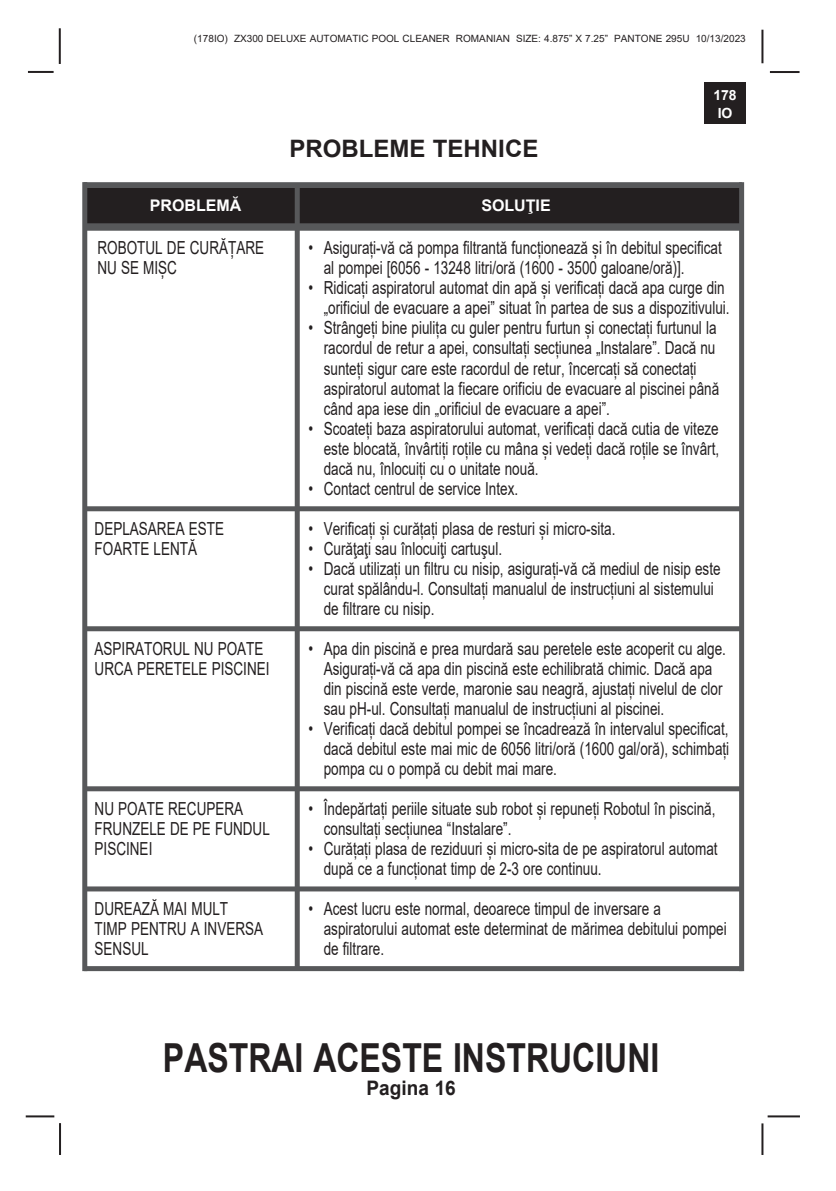
<style>
.page{position:relative;width:836px;height:1191px;background:#fff}
.page>*{position:absolute;margin:0;border:0;box-sizing:border-box;transform-origin:0 0}
.t1{font:700 40px "Arial";color:#231f20;scale:.8 1}
.t2{font:700 24px "Arial";color:#231f20}
.t3{font:700 20px "Arial";color:#231f20;scale:.95 1}
.headline{font:18px/20px "Arial";color:#231f20;scale:.75 1}
.t4{font:700 16px "Arial";color:#fff}
.t5{font:700 14px/18px "Arial";color:#fff;text-align:center}
.t6{font:10px "Arial";color:#231f20}
</style>
<div class="page">
<hr style="left:767px;top:1115px;width:32px;height:2px;background:#231f20">
<hr style="left:769px;top:71px;width:30px;height:2px;background:#231f20">
<hr style="left:761px;top:30px;width:2px;height:33px;background:#231f20">
<hr style="left:761px;top:1123px;width:2px;height:32px;background:#231f20">
<hr style="left:28px;top:71px;width:26px;height:2px;background:#231f20">
<hr style="left:59px;top:28px;width:2px;height:36px;background:#231f20">
<hr style="left:59px;top:1123px;width:2px;height:32px;background:#231f20">
<hr style="left:26px;top:1115px;width:28px;height:2px;background:#231f20">
<div style="left:704px;top:83px;width:41px;height:41px;background:#231f20"></div>
<div style="left:84px;top:182px;width:657px;height:8px;background:#57585a"></div>
<div style="left:86px;top:188px;width:655px;height:37px;background:#231f20"></div>
<div style="left:294px;top:183px;width:5px;height:786px;background:#57585a"></div>
<div style="left:84px;top:223px;width:657px;height:8px;background:#57585a"></div>
<div style="left:84px;top:626px;width:656px;height:5px;background:#57585a"></div>
<div style="left:86px;top:506px;width:656px;height:5px;background:#57585a"></div>
<div style="left:83px;top:786px;width:659px;height:5px;background:#57585a"></div>
<div style="left:84px;top:886px;width:658px;height:5px;background:#57585a"></div>
<div style="left:84px;top:966px;width:658px;height:5px;background:#57585a"></div>
<div style="left:82px;top:182px;width:5px;height:789px;background:#57585a"></div>
<svg style="left:738px;top:182px;width:5px;height:789px;fill:#57585a"></svg>
<p class="t6" style="left:194px;top:31px;width:553px">(178IO) ZX300 DELUXE AUTOMATIC POOL CLEANER ROMANIAN SIZE: 4.875” X 7.25” PANTONE 295U 10/13/2023</p>
<p class="t2" style="left:289px;top:132px;width:250px">PROBLEME TEHNICE</p>
<p class="t5" style="left:713px;top:86px;width:25px">178<br>IO</p>
<p class="t4" style="left:150px;top:194px;width:93px">PROBLEMĂ</p>
<p class="t4" style="left:481px;top:194px;width:71px">SOLUŢIE</p>
<p class="headline" style="left:308px;top:238px;width:552px">• Asigurați-vă că pompa filtrantă funcționează și în debitul specificat</p>
<p class="headline" style="left:323px;top:258px;width:482px">al pompei [6056 - 13248 litri/oră (1600 - 3500 galoane/oră)].</p>
<p class="headline" style="left:308px;top:278px;width:556px">• Ridicați aspiratorul automat din apă și verificați dacă apa curge din</p>
<p class="headline" style="left:323px;top:298px;width:542px">„orificiul de evacuare a apei” situat în partea de sus a dispozitivului.</p>
<p class="headline" style="left:308px;top:318px;width:545px">• Strângeți bine piulița cu guler pentru furtun și conectați furtunul la</p>
<p class="headline" style="left:323px;top:338px;width:523px">racordul de retur a apei, consultați secțiunea „Instalare”. Dacă nu</p>
<p class="headline" style="left:323px;top:358px;width:498px">sunteți sigur care este racordul de retur, încercați să conectați</p>
<p class="headline" style="left:323px;top:378px;width:528px">aspiratorul automat la fiecare orificiu de evacuare al piscinei până</p>
<p class="headline" style="left:323px;top:398px;width:383px">când apa iese din „orificiul de evacuare a apei”.</p>
<p class="headline" style="left:308px;top:418px;width:548px">• Scoateți baza aspiratorului automat, verificați dacă cutia de viteze</p>
<p class="headline" style="left:323px;top:438px;width:528px">este blocată, învârtiți roțile cu mâna și vedeți dacă roțile se învârt,</p>
<p class="headline" style="left:323px;top:458px;width:288px">dacă nu, înlocuiți cu o unitate nouă.</p>
<p class="headline" style="left:308px;top:478px;width:281px">• Contact centrul de service Intex.</p>
<p class="headline" style="left:308px;top:518px;width:410px">• Verificați și curățați plasa de resturi și micro-sita.</p>
<p class="headline" style="left:308px;top:538px;width:259px">• Curăţaţi sau înlocuiţi cartuşul.</p>
<p class="headline" style="left:308px;top:558px;width:550px">• Dacă utilizați un filtru cu nisip, asigurați-vă că mediul de nisip este</p>
<p class="headline" style="left:323px;top:578px;width:521px">curat spălându-l. Consultați manualul de instrucțiuni al sistemului</p>
<p class="headline" style="left:323px;top:598px;width:149px">de filtrare cu nisip.</p>
<p class="headline" style="left:308px;top:638px;width:557px">• Apa din piscină e prea murdară sau peretele este acoperit cu alge.</p>
<p class="headline" style="left:323px;top:658px;width:519px">Asigurați-vă că apa din piscină este echilibrată chimic. Dacă apa</p>
<p class="headline" style="left:323px;top:678px;width:533px">din piscină este verde, maronie sau neagră, ajustați nivelul de clor</p>
<p class="headline" style="left:323px;top:698px;width:455px">sau pH-ul. Consultați manualul de instrucțiuni al piscinei.</p>
<p class="headline" style="left:308px;top:718px;width:561px">• Verificați dacă debitul pompei se încadrează în intervalul specificat,</p>
<p class="headline" style="left:323px;top:738px;width:542px">dacă debitul este mai mic de 6056 litri/oră (1600 gal/oră), schimbați</p>
<p class="headline" style="left:323px;top:758px;width:312px">pompa cu o pompă cu debit mai mare.</p>
<p class="headline" style="left:308px;top:798px;width:543px">• Îndepărtați periile situate sub robot și repuneți Robotul în piscină,</p>
<p class="headline" style="left:323px;top:818px;width:252px">consultați secțiunea “Instalare”.</p>
<p class="headline" style="left:308px;top:838px;width:546px">• Curățați plasa de reziduuri și micro-sita de pe aspiratorul automat</p>
<p class="headline" style="left:323px;top:858px;width:372px">după ce a funcționat timp de 2-3 ore continuu.</p>
<p class="headline" style="left:308px;top:898px;width:471px">• Acest lucru este normal, deoarece timpul de inversare a</p>
<p class="headline" style="left:323px;top:918px;width:538px">aspiratorului automat este determinat de mărimea debitului pompei</p>
<p class="headline" style="left:323px;top:938px;width:82px">de filtrare.</p>
<p class="headline" style="left:97px;top:238px;width:224px">ROBOTUL DE CURĂȚARE</p>
<p class="headline" style="left:97px;top:258px;width:108px">NU SE MIȘC</p>
<p class="headline" style="left:95px;top:518px;width:174px">DEPLASAREA ESTE</p>
<p class="headline" style="left:95px;top:538px;width:138px">FOARTE LENTĂ</p>
<p class="headline" style="left:95px;top:638px;width:235px">ASPIRATORUL NU POATE<br>URCA PERETELE PISCINEI</p>
<p class="headline" style="left:95px;top:798px;width:200px">NU POATE RECUPERA</p>
<p class="headline" style="left:95px;top:818px;width:235px">FRUNZELE DE PE FUNDUL<br>PISCINEI</p>
<p class="headline" style="left:95px;top:898px;width:180px">DUREAZĂ MAI MULT</p>
<p class="headline" style="left:95px;top:918px;width:226px">TIMP PENTRU A INVERSA<br>SENSUL</p>
<h1 class="t1" style="left:163px;top:1030px;width:622px">PASTRAI ACESTE INSTRUCIUNI</h1>
<p class="t3" style="left:366px;top:1074px;width:95px">Pagina 16</p>
</div>
